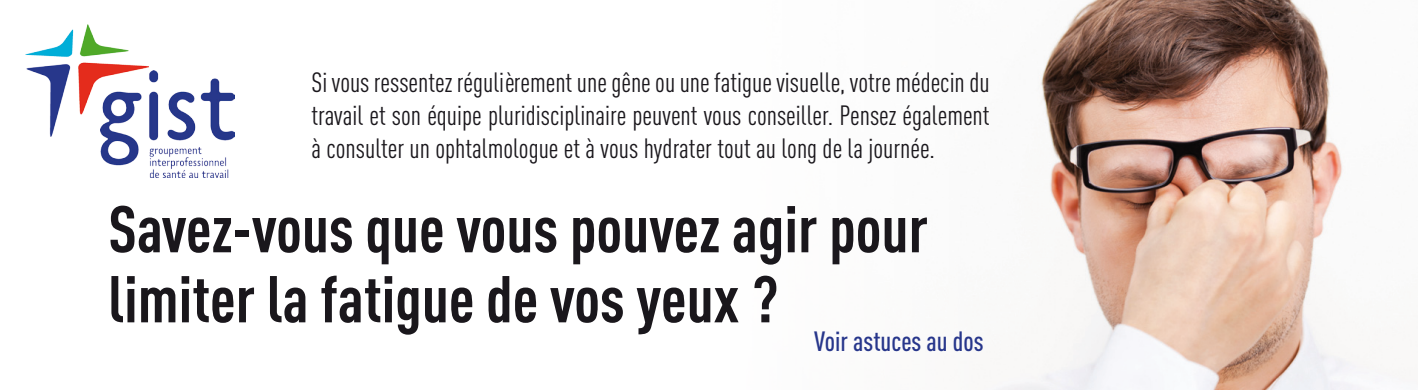
<style>
.page{position:relative;width:1418px;height:390px;background:#fff}
.page>*{position:absolute;margin:0;border:0;box-sizing:border-box;transform-origin:0 0}
.t1{font:700 65px/70px "DIN Cond";color:#1a171c}
.t2{font:27.5px/33px "DIN Cond";color:#1a171c;text-align:justify}
.t3{font:500 27.5px "DIN Cond";color:#27368b}
</style>
<div class="page">
<img style="left:996px;top:0;width:371px;height:390px">
<img style="left:26px;top:25px;width:123px;height:111px">
<img style="left:101px;top:71px;width:133px;height:106px">
<p class="t2" style="left:311px;top:66px;width:679px">Si vous ressentez régulièrement une gêne ou une fatigue visuelle, votre médecin du travail et son équipe pluridisciplinaire peuvent vous conseiller. Pensez également à consulter un ophtalmologue et à vous hydrater tout au long de la journée.</p>
<p class="t1" style="left:108px;top:192px;width:821px">Savez-vous que vous pouvez agir pour limiter la fatigue de vos yeux ?</p>
<p class="t3" style="left:814px;top:325px;width:171px">Voir astuces au dos</p>
</div>
